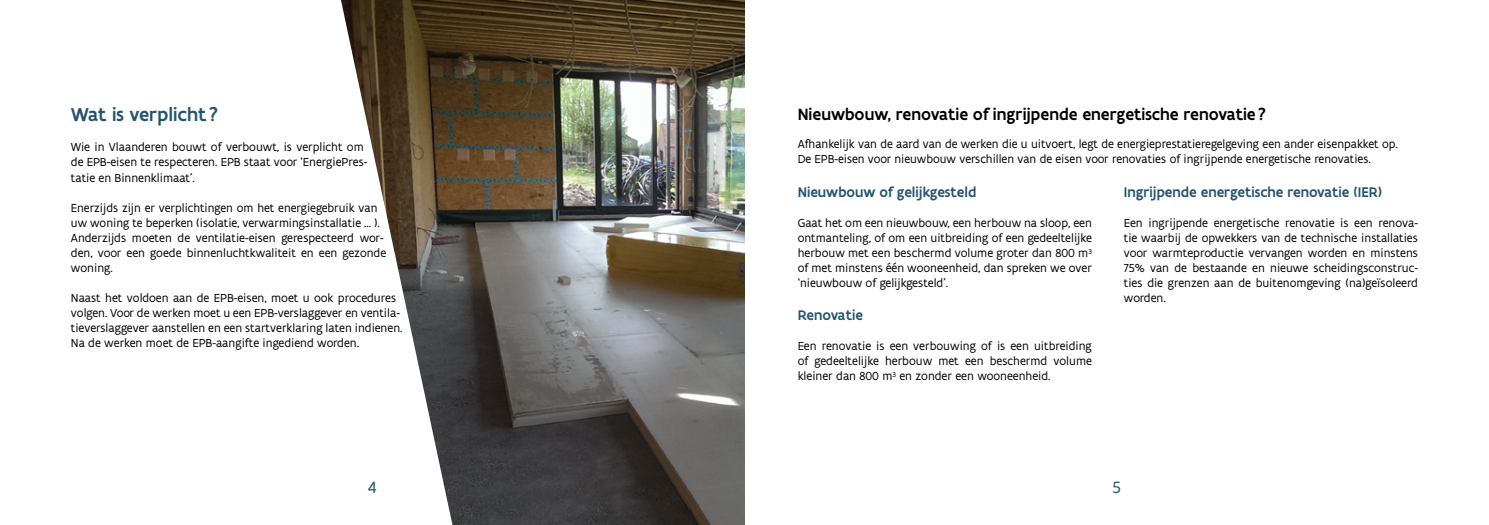
<style>
.page{position:relative;width:1489px;height:525px;background:#fff}
.page>*{position:absolute;margin:0;border:0;box-sizing:border-box;transform-origin:0 0}
.t1{font:500 20px "Flanders Art Sans";color:#24536d}
.t2{font:500 17.5px "Flanders Art Sans";color:#000}
.t3{font:17.5px "Flanders Art Sans";color:#24536d}
.t4{font:500 15px "Flanders Art Sans";color:#24536d}
.t5{font:12.5px/15px "Flanders Art Sans";color:#000}
</style>
<div class="page">
<img style="left:452px;top:0;width:292px;height:524px">
<svg style="left:341px;top:0;width:111px;height:523px"></svg>
<h1 class="t1" style="left:71px;top:102px;width:149px">Wat is verplicht ?</h1>
<p class="t5" style="left:71px;top:139px;width:298px">Wie in Vlaanderen bouwt of verbouwt, is verplicht om de EPB-eisen te respecteren. EPB staat voor ‘EnergiePres&shy;tatie en Binnenklimaat’.</p>
<p class="t5" style="left:71px;top:199px;width:317px">Enerzijds zijn er verplichtingen om het energiegebruik van uw woning te beperken (isolatie, verwarmingsinstallatie … ).<br>Anderzijds moeten de ventilatie-eisen gerespecteerd wor&shy;den, voor een goede binnenluchtkwaliteit en een gezonde woning.</p>
<p class="t5" style="left:71px;top:289px;width:333px">Naast het voldoen aan de EPB-eisen, moet u ook procedures volgen. Voor de werken moet u een EPB-verslaggever en ventila&shy;tieverslaggever aanstellen en een startverklaring laten indienen.<br>Na de werken moet de EPB-aangifte ingediend worden.</p>
<h2 class="t2" style="left:797px;top:103px;width:469px">Nieuwbouw, renovatie of ingrijpende energetische renovatie?</h2>
<p class="t5" style="left:797px;top:136px;width:601px">Afhankelijk van de aard van de werken die u uitvoert, legt de energieprestatieregelgeving een ander eisenpakket op.<br>De EPB-eisen voor nieuwbouw verschillen van de eisen voor renovaties of ingrijpende energetische renovaties.</p>
<p class="t4" style="left:797px;top:182px;width:180px">Nieuwbouw of gelijkgesteld</p>
<p class="t5" style="left:797px;top:215px;width:296px;text-align:justify">Gaat het om een nieuwbouw, een herbouw na sloop, een ontmanteling, of om een uitbreiding of een gedeeltelijke herbouw met een beschermd volume groter dan 800 m<sup>3 </sup>of met minstens één wooneenheid, dan spreken we over ‘nieuwbouw of gelijkgesteld’.</p>
<p class="t4" style="left:797px;top:305px;width:67px">Renovatie</p>
<p class="t5" style="left:797px;top:338px;width:296px;text-align:justify">Een renovatie is een verbouwing of is een uitbreiding of gedeeltelijke herbouw met een beschermd volume kleiner dan 800 m<sup>3</sup> en zonder een wooneenheid.</p>
<p class="t4" style="left:1123px;top:182px;width:260px">Ingrijpende energetische renovatie (IER)</p>
<p class="t5" style="left:1123px;top:215px;width:296px;text-align:justify">Een ingrijpende energetische renovatie is een renova&shy;tie waarbij de opwekkers van de technische installaties voor warmteproductie vervangen worden en minstens 75% van de bestaande en nieuwe scheidingsconstruc&shy;ties die grenzen aan de buitenomgeving (na)geïsoleerd worden.</p>
<h2 class="t3" style="left:368px;top:476px;width:10px">4</h2>
<h2 class="t3" style="left:1112px;top:476px;width:10px">5</h2>
</div>
